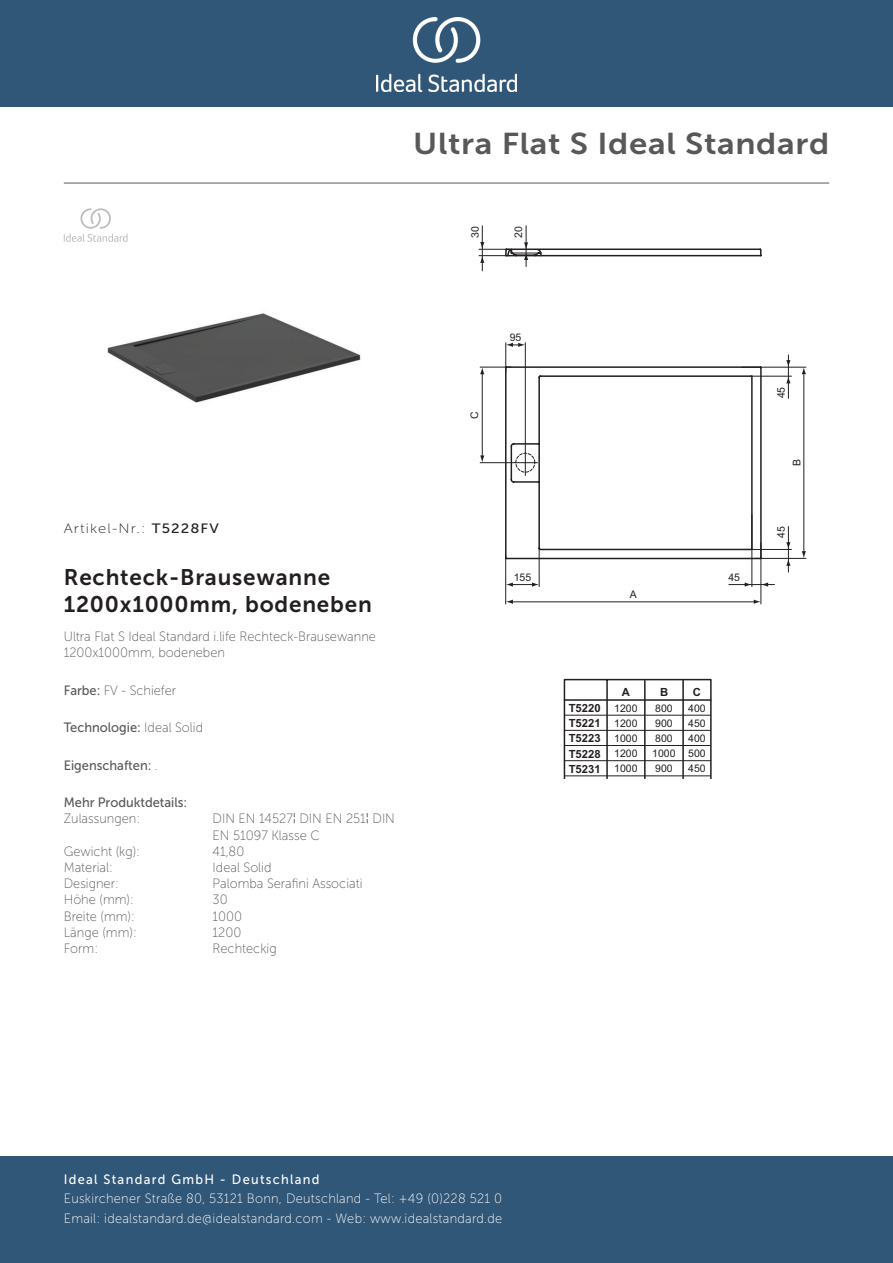
<style>
.page{position:relative;width:893px;height:1263px;background:#fff}
.page>*{position:absolute;margin:0;border:0;box-sizing:border-box;transform-origin:0 0}
._001_Produkttyp{font:30px "Museo Sans 700";letter-spacing:.02em;color:#57585a;scale:1.1 1}
.t1{font:22.5px/27px "Museo Sans 700";letter-spacing:.035em;color:#231f20}
.t2{font:13.5px/19.5px "Museo Sans 100";letter-spacing:.02em;color:#fff;scale:.95 1}
.Marketing_Descriptio{font:13.5px/16.2px "Museo Sans 100";color:#57585a;scale:.95 1}
.Accreditations{font:13.5px/16.2px "Museo Sans 100";color:#57585a;scale:.95 1}
.Technology{font:13.5px "Museo Sans 500";color:#57585a;scale:.95 1}
.Designer{font:13.5px "Museo Sans 100";color:#57585a;scale:.95 1}
.t3{font:13.5px "Museo Sans 500";letter-spacing:.1em;color:#fff;scale:.95 1}
.t4{font:13.5px "Museo Sans 100";letter-spacing:.075em;color:#231f20;scale:1.1 1}
.Material{font:13.5px "Museo Sans 100";color:#57585a;scale:.95 1}
.Colour{font:13.5px "Museo Sans 100";color:#57585a;scale:.95 1}
.Net_Weight__kg{font:13.5px "Museo Sans 100";color:#57585a;scale:.95 1}
.Features{font:13.5px "Museo Sans 500";color:#57585a;scale:.95 1}
.Width__mm{font:13.5px "Museo Sans 100";color:#57585a;scale:.95 1}
.Shape{font:13.5px "Museo Sans 100";color:#57585a;scale:.95 1}
.Length__mm{font:13.5px "Museo Sans 100";color:#57585a;scale:.95 1}
.Height__mm{font:13.5px "Museo Sans 100";color:#57585a;scale:.95 1}
.t5{font:700 11.25px/15.5px "Arial";color:#231f20;text-align:justify}
.t6{font:10.5px/15.1px "Arial";color:#231f20}
.s1{font-family:"Museo Sans 500"}
.s2{font-family:"Museo Sans 100"}
</style>
<div class="page">
<div style="left:0;top:1157px;width:893px;height:106px;background:#305678"></div>
<div style="left:0;top:0;width:893px;height:107px;background:#305678"></div>
<img style="left:376px;top:18px;width:141px;height:73px">
<hr style="left:64px;top:183px;width:765px;height:1px;background:#57585a">
<img style="left:107px;top:313px;width:254px;height:90px">
<svg style="left:504px;top:248px;width:258px;height:312px"></svg>
<hr style="left:526px;top:226px;width:1px;height:41px;background:#231f20">
<svg style="left:506px;top:242px;width:36px;height:18px"></svg>
<hr style="left:479px;top:249px;width:30px;height:1px;background:#231f20">
<hr style="left:482px;top:226px;width:1px;height:45px;background:#231f20">
<svg style="left:480px;top:256px;width:4px;height:7px"></svg>
<svg style="left:480px;top:242px;width:4px;height:7px"></svg>
<hr style="left:479px;top:255px;width:30px;height:1px;background:#231f20">
<svg style="left:505px;top:342px;width:21px;height:134px"></svg>
<hr style="left:482px;top:373px;width:1px;height:84px;background:#231f20">
<svg style="left:480px;top:368px;width:4px;height:6px"></svg>
<svg style="left:480px;top:455px;width:4px;height:7px"></svg>
<hr style="left:480px;top:367px;width:31px;height:1px;background:#231f20">
<hr style="left:480px;top:462px;width:58px;height:1px;background:#231f20">
<hr style="left:760px;top:543px;width:1px;height:61px;background:#231f20">
<hr style="left:511px;top:601px;width:245px;height:1px;background:#231f20">
<svg style="left:754px;top:600px;width:7px;height:4px"></svg>
<svg style="left:506px;top:600px;width:7px;height:4px"></svg>
<hr style="left:505px;top:555px;width:1px;height:49px;background:#231f20">
<hr style="left:539px;top:548px;width:1px;height:39px;background:#231f20">
<svg style="left:506px;top:582px;width:33px;height:5px"></svg>
<svg style="left:745px;top:582px;width:6px;height:5px"></svg>
<hr style="left:751px;top:515px;width:1px;height:72px;background:#231f20">
<hr style="left:729px;top:584px;width:45px;height:1px;background:#231f20">
<svg style="left:761px;top:582px;width:7px;height:5px"></svg>
<hr style="left:742px;top:367px;width:64px;height:1px;background:#231f20">
<svg style="left:802px;top:367px;width:4px;height:7px"></svg>
<svg style="left:802px;top:551px;width:4px;height:7px"></svg>
<hr style="left:755px;top:558px;width:51px;height:1px;background:#231f20">
<hr style="left:803px;top:373px;width:1px;height:180px;background:#231f20">
<svg style="left:786px;top:542px;width:4px;height:7px"></svg>
<hr style="left:745px;top:549px;width:46px;height:1px;background:#231f20">
<hr style="left:788px;top:526px;width:1px;height:46px;background:#231f20">
<svg style="left:786px;top:559px;width:4px;height:7px"></svg>
<svg style="left:786px;top:360px;width:4px;height:7px"></svg>
<hr style="left:750px;top:376px;width:41px;height:1px;background:#231f20">
<hr style="left:788px;top:355px;width:1px;height:43px;background:#231f20">
<svg style="left:786px;top:376px;width:4px;height:7px"></svg>
<hr style="left:564px;top:791px;width:147px;height:1px;background:#231f20">
<hr style="left:564px;top:806px;width:147px;height:1px;background:#231f20">
<svg style="left:563px;top:678px;width:149px;height:100px"></svg>
<svg style="left:64px;top:208px;width:64px;height:34px"></svg>
<p class="_001_Produkttyp" style="left:413px;top:127px;width:380px">Ultra Flat S Ideal Standard</p>
<p class="t6" style="left:468px;top:238px;width:13px;rotate:-90deg">30</p>
<p class="t6" style="left:511px;top:238px;width:13px;rotate:-90deg">20</p>
<p class="t4" style="left:64px;top:521px;width:142px">Artikel-Nr.: <span class="s1">T5228FV</span></p>
<p class="t1" style="left:64px;top:564px;width:309px">Rechteck-Brausewanne<br>1200x1000mm, bodeneben</p>
<p class="Marketing_Descriptio" style="left:64px;top:629px;width:330px">Ultra Flat S Ideal Standard i.life Rechteck-Brausewanne<br>1200x1000mm, bodeneben</p>
<p class="Colour" style="left:64px;top:683px;width:120px"><span class="s1">Farbe:</span> FV - Schiefer</p>
<p class="Technology" style="left:64px;top:720px;width:148px">Technologie: <span class="s2">Ideal Solid</span></p>
<p class="Features" style="left:64px;top:758px;width:101px">Eigenschaften: <span class="s2">.</span></p>
<p class="Technology" style="left:64px;top:795px;width:132px">Mehr Produktdetails:</p>
<p class="Accreditations" style="left:64px;top:811px;width:82px">Zulassungen:</p>
<p class="Accreditations" style="left:213px;top:811px;width:193px">DIN EN 14527¦DIN EN 251¦DIN<br>EN 51097 Klasse C</p>
<p class="Net_Weight__kg" style="left:64px;top:844px;width:82px">Gewicht (kg):</p>
<p class="Net_Weight__kg" style="left:213px;top:844px;width:35px">41,80</p>
<p class="Material" style="left:64px;top:860px;width:53px">Material:</p>
<p class="Material" style="left:213px;top:860px;width:63px">Ideal Solid</p>
<p class="Designer" style="left:64px;top:876px;width:59px">Designer:</p>
<p class="Designer" style="left:213px;top:876px;width:159px">Palomba Serafini Associati</p>
<p class="Height__mm" style="left:64px;top:893px;width:75px">Höhe (mm):</p>
<p class="Height__mm" style="left:213px;top:893px;width:17px">30</p>
<p class="Width__mm" style="left:64px;top:909px;width:76px">Breite (mm):</p>
<p class="Width__mm" style="left:213px;top:909px;width:33px">1000</p>
<p class="Length__mm" style="left:64px;top:925px;width:78px">Länge (mm):</p>
<p class="Length__mm" style="left:213px;top:925px;width:32px">1200</p>
<p class="Shape" style="left:64px;top:941px;width:38px">Form:</p>
<p class="Shape" style="left:213px;top:941px;width:69px">Rechteckig</p>
<p class="t6" style="left:467px;top:419px;width:9px;rotate:-90deg">C</p>
<p class="t6" style="left:510px;top:330px;width:13px">95</p>
<p class="t6" style="left:514px;top:570px;width:19px">155</p>
<p class="t6" style="left:728px;top:570px;width:13px">45</p>
<p class="t6" style="left:630px;top:587px;width:9px">A</p>
<p class="t5" style="left:622px;top:685px;width:10px">A</p>
<p class="t5" style="left:660px;top:685px;width:10px">B</p>
<p class="t5" style="left:693px;top:685px;width:10px">C</p>
<p class="t5" style="left:569px;top:700px;width:33px">T5220</p>
<p class="t6" style="left:614px;top:700px;width:25px">1200</p>
<p class="t6" style="left:655px;top:700px;width:19px">800</p>
<p class="t6" style="left:688px;top:700px;width:19px">400</p>
<p class="t5" style="left:569px;top:715px;width:33px">T5221</p>
<p class="t5" style="left:569px;top:731px;width:33px">T5223<br>T5228<br>T5231</p>
<p class="t6" style="left:614px;top:715px;width:25px">1200</p>
<p class="t6" style="left:614px;top:746px;width:25px">1200<br>1000</p>
<p class="t6" style="left:614px;top:731px;width:25px">1000</p>
<p class="t6" style="left:655px;top:715px;width:19px">900</p>
<p class="t6" style="left:652px;top:746px;width:25px">1000<br>900</p>
<p class="t6" style="left:688px;top:715px;width:19px">450</p>
<p class="t6" style="left:688px;top:746px;width:19px">500<br>450</p>
<p class="t6" style="left:655px;top:731px;width:19px">800</p>
<p class="t6" style="left:688px;top:731px;width:19px">400</p>
<p class="t6" style="left:774px;top:398px;width:13px;rotate:-90deg">45</p>
<p class="t6" style="left:789px;top:466px;width:9px;rotate:-90deg">B</p>
<p class="t6" style="left:774px;top:538px;width:13px;rotate:-90deg">45</p>
<p class="t3" style="left:64px;top:1172px;width:271px">Ideal Standard GmbH - Deutschland</p>
<p class="t2" style="left:64px;top:1189px;width:463px">Euskirchener Straße 80, 53121 Bonn, Deutschland - Tel: +49 (0)228 521 0<br>Email: idealstandard.de@idealstandard.com - Web: www.idealstandard.de</p>
</div>
